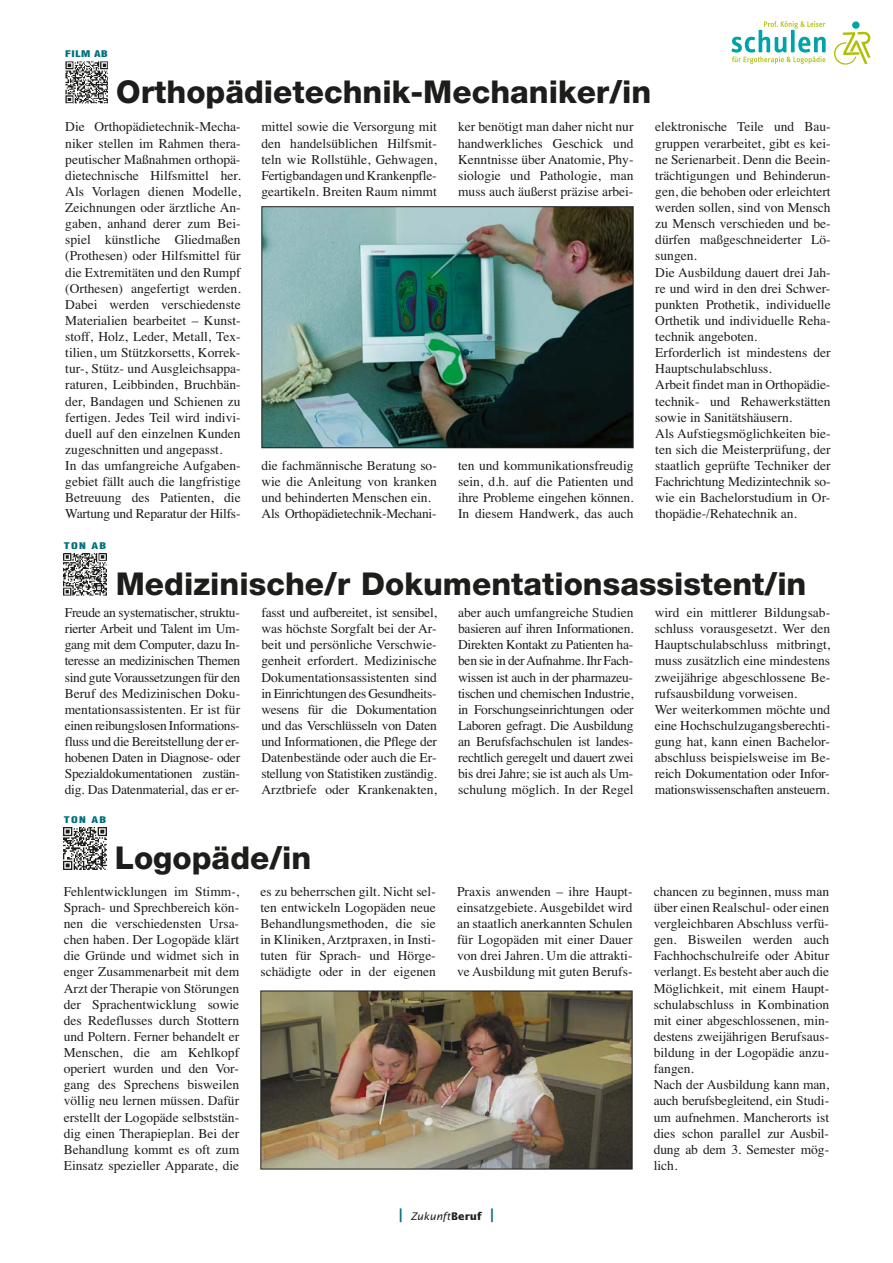
<style>
.page{position:relative;width:893px;height:1263px;background:#fff}
.page>*{position:absolute;margin:0;border:0;box-sizing:border-box;transform-origin:0 0}
.t1{font:800 31.5px "Helvetica Neue";color:#1d1d1b}
.t2{font:13.5px/16px "Times";color:#1d1d1b;text-align:justify}
.t3{font:italic 10.5px "Lucida Sans";color:#1d1d1b}
.t4{font:900 condensed 9px "Helvetica";letter-spacing:.1em;color:#006e7e;scale:1.35 1}
.t5{font:900 condensed 9px "Helvetica";letter-spacing:.1em;color:#006e7e;scale:1.32 1}
.s1{font-weight:700;font-style:normal;font-size:15px;color:#006e7e}
.s2{font-weight:700;font-style:normal}
</style>
<div class="page">
<svg style="left:731px;top:21px;width:140px;height:44px"></svg>
<img style="left:65px;top:61px;width:43px;height:43px">
<img style="left:263px;top:208px;width:368px;height:238px">
<div style="left:261px;top:206px;width:372px;height:242px;border:1px solid #1d1d1b"></div>
<img style="left:64px;top:553px;width:42px;height:43px">
<img style="left:262px;top:992px;width:368px;height:175px">
<div style="left:260px;top:990px;width:372px;height:179px;border:1px solid #1d1d1b"></div>
<img style="left:64px;top:827px;width:42px;height:43px">
<p class="t5" style="left:65px;top:50px;width:34px">FILM AB</p>
<h1 class="t1" style="left:116px;top:81px;width:537px">Orthopädietechnik-Mechaniker/in</h1>
<p class="t2" style="left:458px;top:120px;width:177px">ker be nötigt man daher nicht nur handwerkliches Geschick und Kenntnisse über Anatomie, Phy&shy;siolo gie und Pathologie, man muss auch äußerst präzise arbei-</p>
<p class="t2" style="left:65px;top:120px;width:177px;text-align:left">Die Orthopädietechnik-Mecha&shy;ni ker stellen im Rahmen thera&shy;peutischer Maßnahmen orthopä&shy;dietechnische Hilfsmittel her.<br>Als Vorlagen dienen Modelle,<br>Zeichnungen oder ärztliche An&shy;gaben, anhand derer zum Bei&shy;spiel künst liche Gliedmaßen (Prothesen) oder Hilfsmittel für die Extremi täten und den Rumpf (Orthesen) angefertigt werden.<br>Dabei werden verschiedenste<br>Ma terialien bearbeitet – Kunst&shy;stoff, Holz, Leder, Metall, Tex&shy;tilien, um Stützkorsetts, Korrek&shy;tur-, Stütz- und Ausgleichsappa&shy;raturen, Leib binden, Bruchbän&shy;der, Bandagen und Schienen zu fertigen. Jedes Teil wird indivi&shy;duell auf den einzelnen Kunden zugeschnitten und angepasst.<br>In das umfangreiche Aufgaben&shy;gebiet fällt auch die langfristige<br>Betreuung des Patienten, die<br>War tung und Reparatur der Hilfs-</p>
<p class="t2" style="left:261px;top:120px;width:177px">mittel sowie die Versorgung mit den handelsüblichen Hilfsmit&shy;teln wie Rollstühle, Gehwagen, Fertigbandagen und Krankenpfle&shy;geartikeln. Breiten Raum nimmt</p>
<p class="t2" style="left:655px;top:120px;width:177px;text-align:left">elektronische Teile und Bau&shy;grup pen verarbeitet, gibt es kei&shy;ne Serienarbeit. Denn die Beein&shy;trächtigungen und Behinderun&shy;gen, die behoben oder erleichtert werden sollen, sind von Mensch zu Mensch verschieden und be&shy;dürfen maßgeschneiderter Lö&shy;sungen.<br>Die Ausbildung dauert drei Jah&shy;re und wird in den drei Schwer&shy;punkten Prothetik, individuelle<br>Orthetik und individuelle Reha&shy;technik angeboten.<br>Erfor derlich ist mindestens der<br>Hauptschulabschluss.<br>Arbeit findet man in Orthopädie&shy;technik- und Rehawerkstätten sowie in Sanitätshäusern.<br>Als Aufstiegsmöglichkeiten bie&shy;ten sich die Meisterprüfung, der staatlich geprüfte Techniker der<br>Fachrichtung Medizintechnik so&shy;wie ein Bachelorstudium in Or&shy;thopädie-/Rehatechnik an.</p>
<p class="t2" style="left:261px;top:459px;width:177px;text-align:left">die fachmännische Beratung so&shy;wie die Anleitung von kranken und be hinderten Menschen ein.<br>Als Orthopädietechnik-Mechani-</p>
<p class="t2" style="left:458px;top:459px;width:177px">ten und kommunikationsfreudig sein, d.h. auf die Patienten und ihre Probleme eingehen können.<br>In diesem Handwerk, das auch</p>
<p class="t4" style="left:64px;top:542px;width:33px">TON AB</p>
<h1 class="t1" style="left:116px;top:573px;width:692px">Medizinische/r Dokumentationsassistent/in</h1>
<p class="t2" style="left:65px;top:606px;width:177px">Freude an systematischer, struktu&shy;rierter Arbeit und Talent im Um&shy;gang mit dem Computer, dazu In&shy;teresse an medizinischen Themen sind gute Voraussetzungen für den Beruf des Medizinischen Doku&shy;mentationsassistenten. Er ist für einen reibungslosen Informations&shy;fluss und die Bereitstellung der er&shy;hobenen Daten in Diagnose- oder Spezialdokumentationen zustän&shy;dig. Das Datenmaterial, das er er-</p>
<p class="t2" style="left:261px;top:606px;width:177px">fasst und aufbereitet, ist sensibel, was höchste Sorgfalt bei der Ar&shy;beit und persönliche Verschwie&shy;genheit erfordert. Medizinische Dokumentationsassistenten sind in Einrichtungen des Gesundheits&shy;wesens für die Do kumentation und das Ver schlüs seln von Daten und Informationen, die Pflege der Datenbestände oder auch die Er&shy;stellung von Statistiken zuständig.<br>Arztbriefe oder Krankenakten,</p>
<p class="t2" style="left:458px;top:606px;width:177px">aber auch umfangreiche Studien basieren auf ihren Informationen.<br>Direkten Kontakt zu Patienten ha&shy;ben sie in der Aufnahme. Ihr Fach&shy;wissen ist auch in der pharmazeu&shy;tischen und chemischen Industrie, in Forschungseinrichtungen oder La boren gefragt. Die Ausbildung an Berufsfachschulen ist landes&shy;rechtlich geregelt und dauert zwei bis drei Jahre; sie ist auch als Um&shy;schulung möglich. In der Regel</p>
<p class="t2" style="left:655px;top:606px;width:177px;text-align:left">wird ein mittlerer Bildungsab&shy;schluss vorausgesetzt. Wer den<br>Hauptschulabschluss mitbringt, muss zusätzlich eine mindestens zweijährige abgeschlossene Be&shy;rufsausbildung vorweisen.<br>Wer wei terkommen möchte und eine Hochschulzugangsberechti&shy;gung hat, kann einen Bachelor&shy;abschluss beispielsweise im Be&shy;reich Dokumentation oder Infor&shy;mationswis senschaften ansteuern.</p>
<p class="t4" style="left:64px;top:816px;width:33px">TON AB</p>
<h1 class="t1" style="left:115px;top:847px;width:198px">Logopäde/in</h1>
<p class="t2" style="left:64px;top:885px;width:177px">Fehlentwicklungen im Stimm-, Sprach- und Sprechbereich kön&shy;nen die verschiedensten Ursa&shy;chen haben. Der Logopäde klärt die Gründe und widmet sich in enger Zusammenarbeit mit dem Arzt der Therapie von Störungen der Sprachentwicklung sowie des Redeflusses durch Stottern und Poltern. Ferner behandelt er Menschen, die am Kehlkopf operiert wurden und den Vor&shy;gang des Sprechens bisweilen völlig neu lernen müssen. Dafür erstellt der Logopäde selbststän&shy;dig einen Therapieplan. Bei der Behandlung kommt es oft zum Einsatz spezieller Apparate, die</p>
<p class="t2" style="left:260px;top:885px;width:177px">es zu beherrschen gilt. Nicht sel&shy;ten entwickeln Logopäden neue Behandlungsmethoden, die sie in Kliniken, Arztpraxen, in Insti&shy;tuten für Sprach- und Hörge&shy;schädigte oder in der eigenen</p>
<p class="t2" style="left:457px;top:885px;width:177px">Praxis anwenden – ihre Haupt - einsatzgebiete. Ausgebildet wird an staatlich anerkannten Schulen für Logopäden mit einer Dauer von drei Jahren. Um die attrakti&shy;ve Ausbildung mit guten Berufs -</p>
<p class="t2" style="left:654px;top:885px;width:177px;text-align:left">chancen zu beginnen, muss man über einen Realschul- oder einen vergleichbaren Abschluss ver fü&shy;gen. Bisweilen werden auch<br>Fachhochschulreife oder Abitur verlangt. Es besteht aber auch die<br>Möglichkeit, mit einem Haupt&shy;schulabschluss in Kombination mit ei ner abgeschlossenen, min&shy;destens zweijährigen Berufsaus&shy;bildung in der Logopädie anzu&shy;fangen.<br>Nach der Ausbildung kann man, auch berufsbegleitend, ein Studi&shy;um aufnehmen. Mancherorts ist dies schon parallel zur Ausbil&shy;dung ab dem 3. Semes ter mög&shy;lich.</p>
<p class="t3" style="left:399px;top:1212px;width:97px"><span class="s1">|</span> Zukunft<span class="s2">Beruf</span> <span class="s1">|</span></p>
</div>
